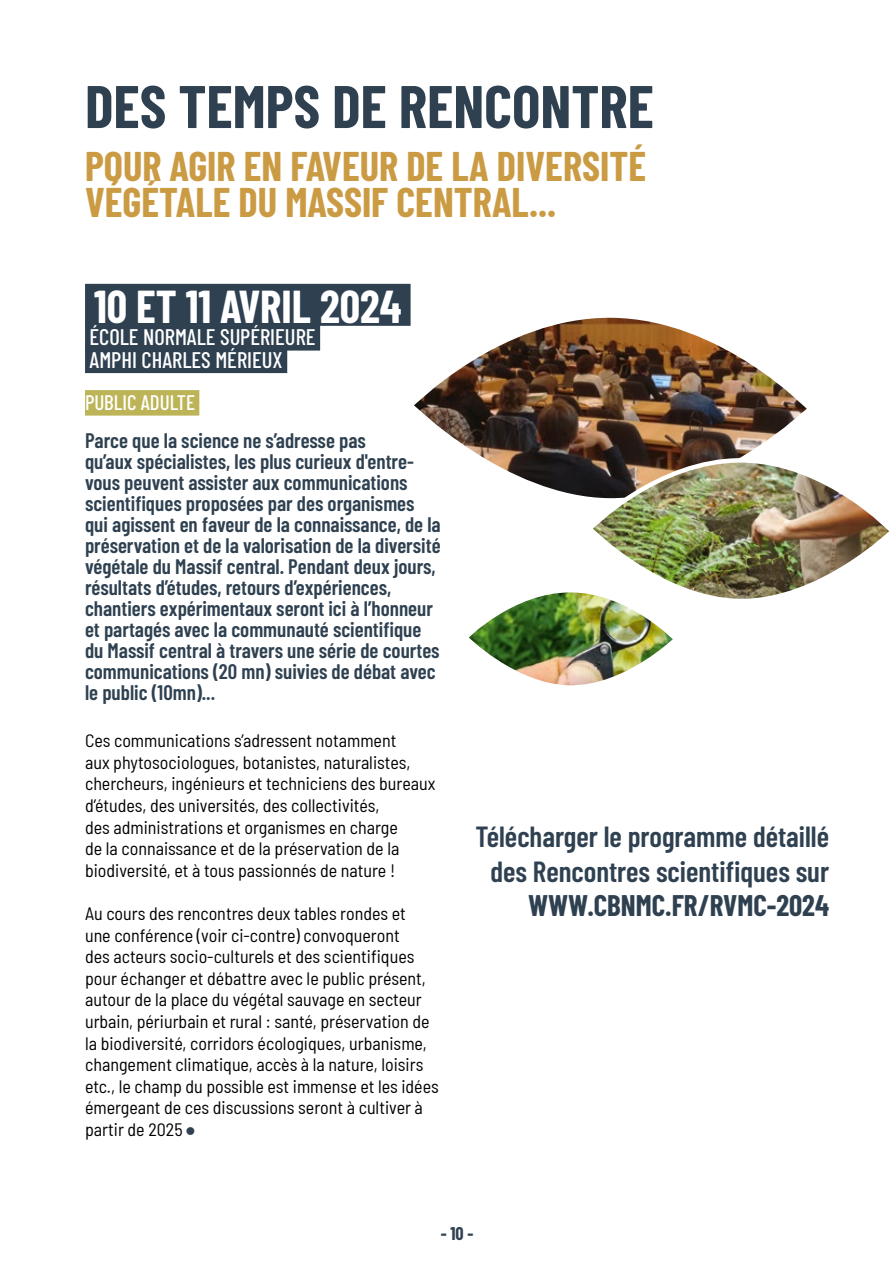
<style>
.page{position:relative;width:893px;height:1263px;background:#fff}
.page>*{position:absolute;margin:0;border:0;box-sizing:border-box;transform-origin:0 0}
.t1{font:700 60px "Barlow Condensed";color:#2f4151}
.t2{font:700 45px "Barlow Condensed";color:#fff}
.t3{font:700 40.5px/36px "Barlow Condensed";color:#cb9b44}
.t4{font:600 29.1px/35px "Barlow Condensed";color:#2f4151;text-align:center}
.t5{font:700 29.1px "Barlow Condensed";color:#2f4151}
.t6{font:500 22.5px/22.5px "Barlow Condensed";color:#fff}
.t7{font:600 21px/21px "Barlow Condensed";color:#2f4151}
.t8{font:500 21px "Barlow Condensed";color:#fff}
.t9{font:semi-condensed 18px/21.6px "Barlow";color:#000}
.t10{font:700 18px "Barlow Condensed";color:#2f4151}
.s1{color:#2f4151}
</style>
<div class="page">
<div style="left:85px;top:284px;width:326px;height:42px;background:#2f4151"></div>
<div style="left:85px;top:325px;width:235px;height:26px;background:#2f4151"></div>
<div style="left:85px;top:348px;width:202px;height:25px;background:#2f4151"></div>
<div style="left:85px;top:390px;width:114px;height:26px;background:#bcb457"></div>
<img style="left:404px;top:308px;width:403px;height:189px">
<img style="left:585px;top:455px;width:304px;height:144px">
<img style="left:469px;top:583px;width:214px;height:103px">
<h1 class="t1" style="left:85px;top:64px;width:570px">DES TEMPS DE RENCONTRE</h1>
<h3 class="t3" style="left:85px;top:146px;width:563px">POUR AGIR EN FAVEUR DE LA DIVERSITÉ<br>VÉGÉTALE DU MASSIF CENTRAL...</h3>
<h2 class="t2" style="left:94px;top:275px;width:309px">10 ET 11 AVRIL 2024</h2>
<p class="t6" style="left:90px;top:324px;width:228px">ÉCOLE NORMALE SUPÉRIEURE<br>AMPHI CHARLES MÉRIEUX</p>
<p class="t8" style="left:85px;top:388px;width:112px">PUBLIC ADULTE</p>
<p class="t7" style="left:85px;top:429px;width:357px">Parce que la science ne s’adresse pas<br>qu’aux spécialistes, les plus curieux d'entre&shy;vous peuvent assister aux communications scientifiques proposées par des organismes qui agissent en faveur de la connaissance, de la préservation et de la valorisation de la diversité végétale du Massif central. Pendant deux jours, résultats d’études, retours d’expériences, chantiers expérimentaux seront ici à l’honneur et partagés avec la communauté scientifique du Massif central à travers une série de courtes communications (20 mn) suivies de débat avec le public (10mn)...</p>
<p class="t9" style="left:85px;top:729px;width:352px">Ces communications s’adressent notamment<br>aux phytosociologues, botanistes, naturalistes, chercheurs, ingénieurs et techniciens des bureaux d’études, des universités, des collectivités,<br>des administrations et organismes en charge<br>de la connaissance et de la préservation de la biodiversité, et à tous passionnés de nature !</p>
<p class="t9" style="left:85px;top:901px;width:355px">Au cours des rencontres deux tables rondes et<br>une conférence (voir ci-contre) convoqueront<br>des acteurs socio-culturels et des scientifiques pour échanger et débattre avec le public présent, autour de la place du végétal sauvage en secteur urbain, périurbain et rural : santé, préservation de la biodiversité, corridors écologiques, urbanisme, changement climatique, accès à la nature, loisirs etc., le champ du possible est immense et les idées émergeant de ces discussions seront à cultiver à partir de 2025 <span class="s1">●</span></p>
<h3 class="t4" style="left:475px;top:817px;width:355px">Télécharger le programme détaillé des Rencontres scientifiques sur</h3>
<h3 class="t5" style="left:528px;top:885px;width:302px">WWW.CBNMC.FR/RVMC-2024</h3>
<p class="t10" style="left:441px;top:1221px;width:34px">- 10 -</p>
</div>
